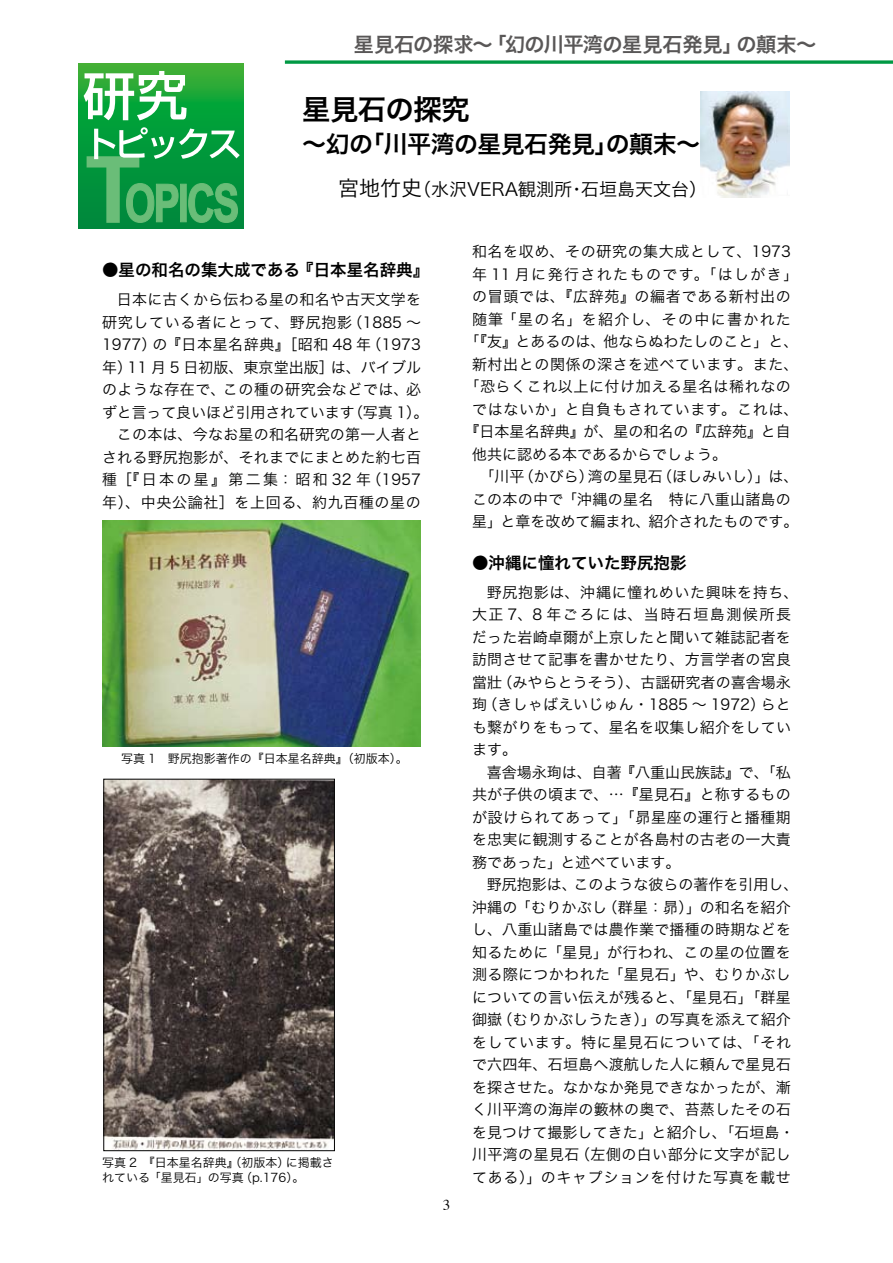
<style>
.page{position:relative;width:893px;height:1263px;background:#fff}
.page>*{position:absolute;margin:0;border:0;box-sizing:border-box;transform-origin:0 0}
.t1{font:28.5px "Hira Kaku Pro W6 90 pv RKSJ H";letter-spacing:-.025em;color:#000}
.t2{font:24px "Hira Kaku Pro W6 90 pv RKSJ H";letter-spacing:-.025em;color:#000}
.t3{font:20.25px "Hira Kaku Pro W6 90 pv RKSJ H";letter-spacing:-.015em;color:#595757}
.t4{font:18px "Hira Kaku Pro W3 90 pv RKSJ H";color:#000}
.t5{font:16.5px "Hira Kaku Pro W6";color:#000}
.t6{font:15px/22.5px "Hira Kaku Pro W3";letter-spacing:.015em;color:#000}
.t7{font:15px "Hira Kaku Pro W3";letter-spacing:.04em;color:#000}
.t8{font:15px "Hira Kaku Pro W3";letter-spacing:.05em;color:#000}
.t9{font:15px "Hira Kaku Pro W3";letter-spacing:.095em;color:#000}
.t10{font:15px "Hira Kaku Pro W3";letter-spacing:.085em;color:#000}
.t11{font:15px "Times";color:#000}
.t12{font:12px/14.2px "Hira Kaku Pro W3";color:#000}
.s1{font-size:21px}
</style>
<div class="page">
<img style="left:106px;top:781px;width:227px;height:368px">
<div style="left:104px;top:779px;width:231px;height:372px;border:1px solid #000"></div>
<img style="left:102px;top:521px;width:319px;height:225px">
<svg style="left:79px;top:63px;width:165px;height:165px"></svg>
<svg style="left:84px;top:71px;width:103px;height:49px"></svg>
<svg style="left:87px;top:127px;width:153px;height:96px"></svg>
<svg style="left:285px;top:60px;width:608px;height:4px"></svg>
<img style="left:701px;top:91px;width:88px;height:107px">
<h3 class="t3" style="left:354px;top:26px;width:464px">星見石の探求～「幻の川平湾の星見石発見」の顛末～</h3>
<h1 class="t1" style="left:302px;top:84px;width:169px">星見石の探究</h1>
<h2 class="t2" style="left:302px;top:122px;width:399px">～幻の「川平湾の星見石発見」の顛末～</h2>
<p class="t4" style="left:338px;top:173px;width:371px"><span class="s1">宮地竹史</span>（水沢VERA観測所・石垣島天文台）</p>
<p class="t5" style="left:102px;top:255px;width:329px">●星の和名の集大成である『日本星名辞典』</p>
<p class="t6" style="left:102px;top:287px;width:328px;text-align:center">日本に古くから伝わる星の和名や古天文学を<br>研究している者にとって、野尻抱影（1885 〜<br>1977）の『日本星名辞典』［昭和 48 年（1973年）11 月 5 日初版、東京堂出版］は、バイブルのような存在で、この種の研究会などでは、必ずと言って良いほど引用されています（写真 1）。この本は、今なお星の和名研究の第一人者と<br>される野尻抱影が、それまでにまとめた約七百種［『日本の星』第二集：昭和 32 年（1957年）、中央公論社］を上回る、約九百種の星の</p>
<p class="t12" style="left:121px;top:751px;width:288px">写真 1　野尻抱影著作の『日本星名辞典』（初版本）。</p>
<p class="t12" style="left:102px;top:1155px;width:233px">写真 2　『日本星名辞典』（初版本）に掲載されている「星見石」の写真（p.176）。</p>
<p class="t11" style="left:443px;top:1190px;width:9px">3</p>
<p class="t7" style="left:472px;top:238px;width:320px">和名を収め、その研究の集大成として、1973</p>
<p class="t9" style="left:472px;top:260px;width:328px">年 11 月に発行されたものです。「はしがき」</p>
<p class="t8" style="left:472px;top:283px;width:320px">の冒頭では、『広辞苑』の編者である新村出の</p>
<p class="t10" style="left:472px;top:305px;width:320px">随筆「星の名」を紹介し、その中に書かれた</p>
<p class="t6" style="left:464px;top:329px;width:335px">「『友』とあるのは、他ならぬわたしのこと」と、</p>
<p class="t7" style="left:472px;top:350px;width:328px">新村出との関係の深さを述べています。また、</p>
<p class="t7" style="left:464px;top:373px;width:328px">「恐らくこれ以上に付け加える星名は稀れなの</p>
<p class="t8" style="left:472px;top:395px;width:328px">ではないか」と自負もされています。これは、</p>
<p class="t6" style="left:464px;top:419px;width:328px">『日本星名辞典』が、星の和名の『広辞苑』と自</p>
<p class="t6" style="left:472px;top:442px;width:256px">他共に認める本であるからでしょう。</p>
<p class="t6" style="left:479px;top:464px;width:320px">「川平（かびら）湾の星見石（ほしみいし）」は、</p>
<p class="t6" style="left:472px;top:487px;width:320px">この本の中で「沖縄の星名　特に八重山諸島の</p>
<p class="t6" style="left:472px;top:509px;width:328px">星」と章を改めて編まれ、紹介されたものです。</p>
<p class="t5" style="left:472px;top:548px;width:216px">●沖縄に憧れていた野尻抱影</p>
<p class="t6" style="left:472px;top:580px;width:328px;text-indent:15px">野尻抱影は、沖縄に憧れめいた興味を持ち、大正 7、8 年ごろには、当時石垣島測候所長だった岩崎卓爾が上京したと聞いて雑誌記者を訪問させて記事を書かせたり、方言学者の宮良當壯（みやらとうそう）、古謡研究者の喜舎場永珣（きしゃばえいじゅん・1885 〜 1972）らとも繋がりをもって、星名を収集し紹介をしています。</p>
<p class="t6" style="left:472px;top:760px;width:320px;text-align:justify;text-indent:15px">喜舎場永珣は、自著『八重山民族誌』で、「私共が子供の頃まで、…『星見石』と称するものが設けられてあって」「昴星座の運行と播種期を忠実に観測することが各島村の古老の一大責務であった」と述べています。</p>
<p class="t6" style="left:472px;top:872px;width:328px;text-indent:15px">野尻抱影は、このような彼らの著作を引用し、沖縄の「むりかぶし（群星：昴）」の和名を紹介し、八重山諸島では農作業で播種の時期などを知るために「星見」が行われ、この星の位置を測る際につかわれた「星見石」や、むりかぶしについての言い伝えが残ると、「星見石」「群星御嶽（むりかぶしうたき）」の写真を添えて紹介をしています。特に星見石については、「それで六四年、石垣島へ渡航した人に頼んで星見石を探させた。なかなか発見できなかったが、漸く川平湾の海岸の籔林の奥で、苔蒸したその石を見つけて撮影してきた」と紹介し、「石垣島・川平湾の星見石（左側の白い部分に文字が記してある）」のキャプションを付けた写真を載せ</p>
</div>
